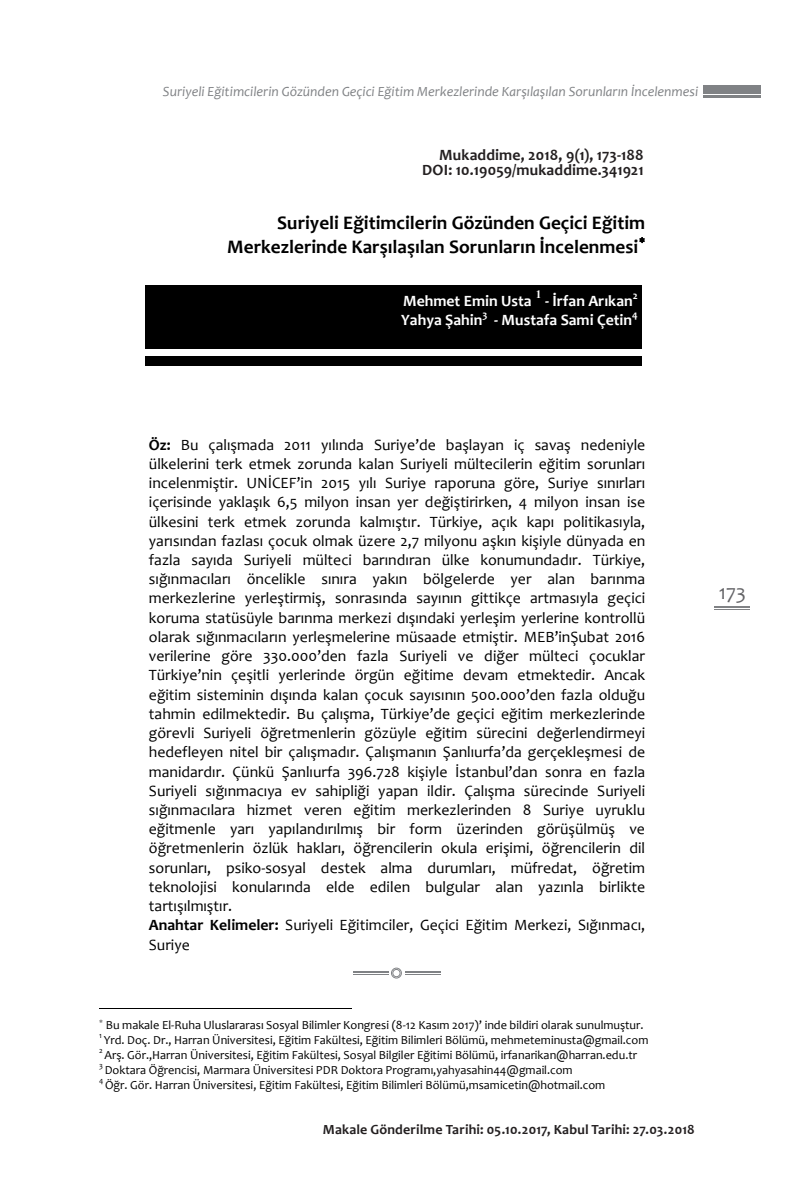
<style>
.page{position:relative;width:794px;height:1191px;background:#fff}
.page>*{position:absolute;margin:0;border:0;box-sizing:border-box;transform-origin:0 0}
.t1{font:21px "Candara";color:#636366}
.t2{font:700 19.25px/24.5px "Candara";color:#000}
.t3{font:15.75px/19.2px "Candara";color:#000}
.t4{font:700 15.75px/19.2px "Candara";color:#fff;text-align:right}
.t5{font:700 15.75px/14.9px "Candara";letter-spacing:.01em;color:#231f20;text-align:right}
.t6{font:italic 14px "Candara";color:#808285}
.t7{font:700 14px "Candara";letter-spacing:.015em;color:#231f20}
.t8{font:12.25px/14.9px "Candara";color:#000}
.t9{font:700 11.38px "Times New Roman";color:#fff}
.s1{font-weight:700}
</style>
<div class="page">
<hr style="left:714px;top:606px;width:36px;height:2px;background:#808285">
<hr style="left:714px;top:609px;width:36px;height:1px;background:#808285">
<div style="left:703px;top:86px;width:58px;height:8px;background:#808285"></div>
<hr style="left:703px;top:95px;width:58px;height:2px;background:#808285">
<div style="left:146px;top:285px;width:496px;height:63px;background:#000"></div>
<div style="left:146px;top:356px;width:496px;height:9px;background:#000"></div>
<hr style="left:99px;top:1007px;width:252px;height:1px;background:#000">
<div style="left:391px;top:967px;width:11px;height:11px;border:1px solid #808285;border-radius:50%"></div>
<div style="left:392px;top:969px;width:8px;height:8px;border:1px solid #808285;border-radius:50%"></div>
<hr style="left:353px;top:971px;width:36px;height:2px;background:#808285">
<hr style="left:353px;top:974px;width:36px;height:1px;background:#808285">
<hr style="left:405px;top:971px;width:36px;height:2px;background:#808285">
<hr style="left:405px;top:974px;width:36px;height:1px;background:#808285">
<svg style="left:639px;top:237px;width:5px;height:6px"></svg>
<p class="t6" style="left:163px;top:83px;width:537px">Suriyeli Eğitimcilerin Gözünden Geçici Eğitim Merkezlerinde Karşılaşılan Sorunların İncelenmesi</p>
<p class="t5" style="left:422px;top:147px;width:223px">Mukaddime, 2018, 9(1), 173-188<br>DOI: 10.19059/mukaddime.341921</p>
<p class="t2" style="left:227px;top:210px;width:419px;text-indent:50px">Suriyeli Eğitimcilerin Gözünden Geçici Eğitim<br>Merkezlerinde Karşılaşılan Sorunların İncelenmesi</p>
<p class="t4" style="left:403px;top:291px;width:130px">Mehmet Emin Usta</p>
<p class="t9" style="left:536px;top:286px;width:7px">1</p>
<p class="t4" style="left:401px;top:291px;width:238px">- İrfan Arıkan<sup>2<br></sup>Yahya Şahin<sup>3</sup> - Mustafa Sami Çetin<sup>4</sup></p>
<p class="t3" style="left:149px;top:435px;width:498px"><span class="s1">Öz:</span> Bu çalışmada 2011 yılında Suriye’de başlayan iç savaş nedeniyle ülkelerini terk etmek zorunda kalan Suriyeli mültecilerin eğitim sorunları incelenmiştir. UNİCEF’in 2015 yılı Suriye raporuna göre, Suriye sınırları içerisinde yaklaşık 6,5 milyon insan yer değiştirirken, 4 milyon insan ise ülkesini terk etmek zorunda kalmıştır. Türkiye, açık kapı politikasıyla, yarısından fazlası çocuk olmak üzere 2,7 milyonu aşkın kişiyle dünyada en fazla sayıda Suriyeli mülteci barındıran ülke konumundadır. Türkiye, sığınmacıları öncelikle sınıra yakın bölgelerde yer alan barınma merkezlerine yerleştirmiş, sonrasında sayının gittikçe artmasıyla geçici koruma statüsüyle barınma merkezi dışındaki yerleşim yerlerine kontrollü olarak sığınmacıların yerleşmelerine müsaade etmiştir. MEB’inŞubat 2016 verilerine göre 330.000’den fazla Suriyeli ve diğer mülteci çocuklar Türkiye’nin çeşitli yerlerinde örgün eğitime devam etmektedir. Ancak eğitim sisteminin dışında kalan çocuk sayısının 500.000’den fazla olduğu tahmin edilmektedir. Bu çalışma, Türkiye’de geçici eğitim merkezlerinde görevli Suriyeli öğretmenlerin gözüyle eğitim sürecini değerlendirmeyi hedefleyen nitel bir çalışmadır. Çalışmanın Şanlıurfa’da gerçekleşmesi de manidardır. Çünkü Şanlıurfa 396.728 kişiyle İstanbul’dan sonra en fazla Suriyeli sığınmacıya ev sahipliği yapan ildir. Çalışma sürecinde Suriyeli sığınmacılara hizmet veren eğitim merkezlerinden 8 Suriye uyruklu eğitmenle yarı yapılandırılmış bir form üzerinden görüşülmüş ve öğretmenlerin özlük hakları, öğrencilerin okula erişimi, öğrencilerin dil sorunları, psiko-sosyal destek alma durumları, müfredat, öğretim teknolojisi konularında elde edilen bulgular alan yazınla birlikte tartışılmıştır.<br><span class="s1">Anahtar Kelimeler:</span> Suriyeli Eğitimciler, Geçici Eğitim Merkezi, Sığınmacı, Suriye</p>
<h1 class="t1" style="left:718px;top:579px;width:29px">173</h1>
<p class="t8" style="left:99px;top:1017px;width:550px">∗ Bu makale El-Ruha Uluslararası Sosyal Bilimler Kongresi (8-12 Kasım 2017)’ inde bildiri olarak sunulmuştur.<br><sup>1</sup> Yrd. Doç. Dr., Harran Üniversitesi, Eğitim Fakültesi, Eğitim Bilimleri Bölümü, mehmeteminusta@gmail.com <sup>2</sup> Arş. Gör.,Harran Üniversitesi, Eğitim Fakültesi, Sosyal Bilgiler Eğitimi Bölümü, irfanarikan@harran.edu.tr<br><sup>3</sup> Doktara Öğrencisi, Marmara Üniversitesi PDR Doktora Programı,yahyasahin44@gmail.com<br><sup>4</sup> Öğr. Gör. Harran Üniversitesi, Eğitim Fakültesi, Eğitim Bilimleri Bölümü,msamicetin@hotmail.com</p>
<p class="t7" style="left:323px;top:1120px;width:373px">Makale Gönderilme Tarihi: 05.10.2017, Kabul Tarihi: 27.03.2018</p>
</div>
